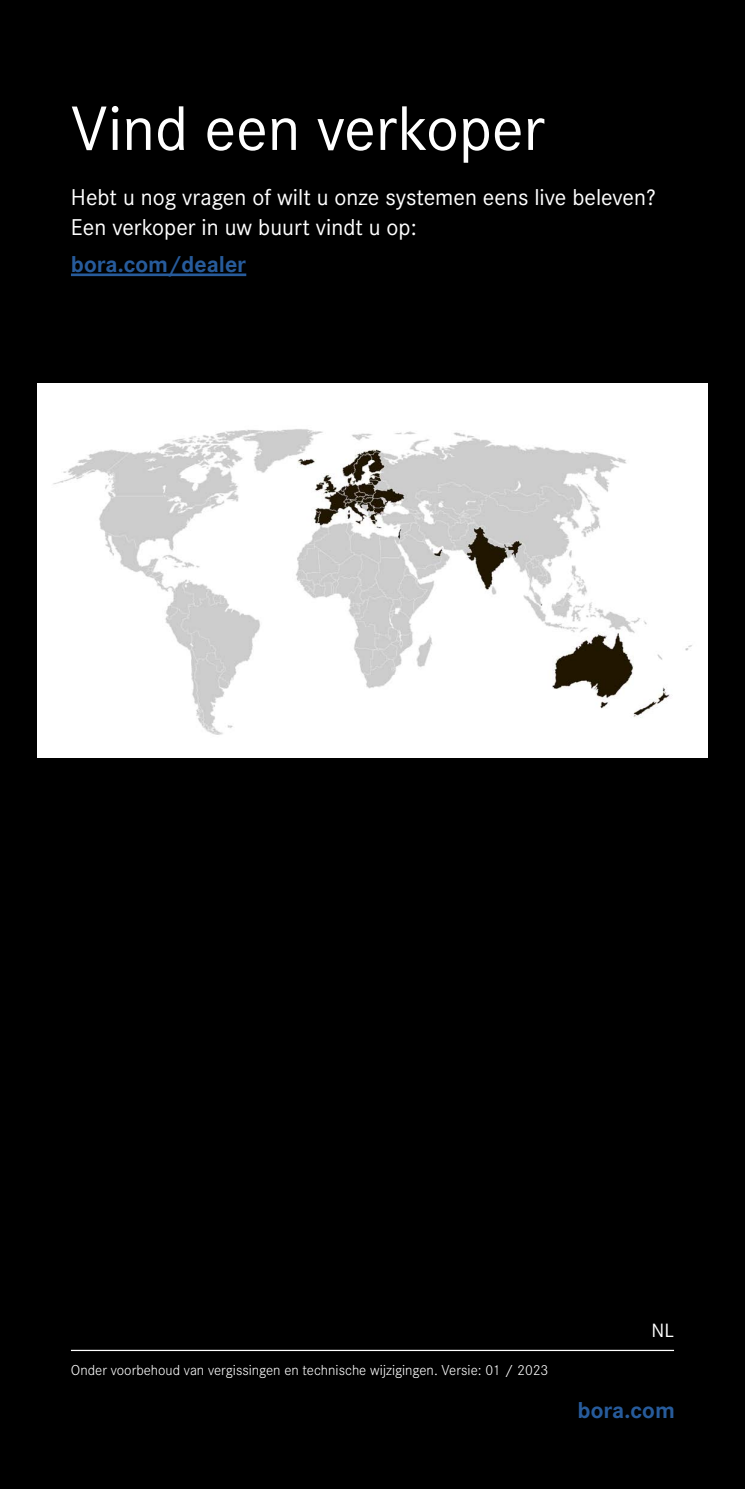
<style>
.page{position:relative;width:745px;height:1489px;background:#fff}
.page>*{position:absolute;margin:0;border:0;box-sizing:border-box;transform-origin:0 0}
.t1{font:65px "Corporate S";color:#fff}
.t2{font:23.75px/30px "Corporate S";color:#fff}
.t3{font:700 23.75px "Corporate S";color:#275b9b}
.t4{font:20px "Corporate S";color:#fff}
.t5{font:300 15px "Corporate S";color:#fff}
</style>
<div class="page">
<div style="left:0;top:0;width:744px;height:1488px;background:#000"></div>
<img style="left:38px;top:383px;width:668px;height:374px">
<hr style="left:71px;top:273px;width:175px;height:3px;background:#275b9b">
<hr style="left:71px;top:1349px;width:602px;height:1px;background:#fff">
<h1 class="t1" style="left:71px;top:86px;width:475px">Vind een verkoper</h1>
<p class="t2" style="left:71px;top:181px;width:586px">Hebt u nog vragen of wilt u onze systemen eens live beleven?<br>Een verkoper in uw buurt vindt u op:</p>
<p class="t3" style="left:71px;top:248px;width:177px">bora.com/dealer</p>
<p class="t5" style="left:71px;top:1360px;width:478px">Onder voorbehoud van vergissingen en technische wijzigingen. Versie: 01 / 2023</p>
<p class="t4" style="left:651px;top:1317px;width:24px">NL</p>
<p class="t3" style="left:577px;top:1393px;width:99px">bora.com</p>
</div>
